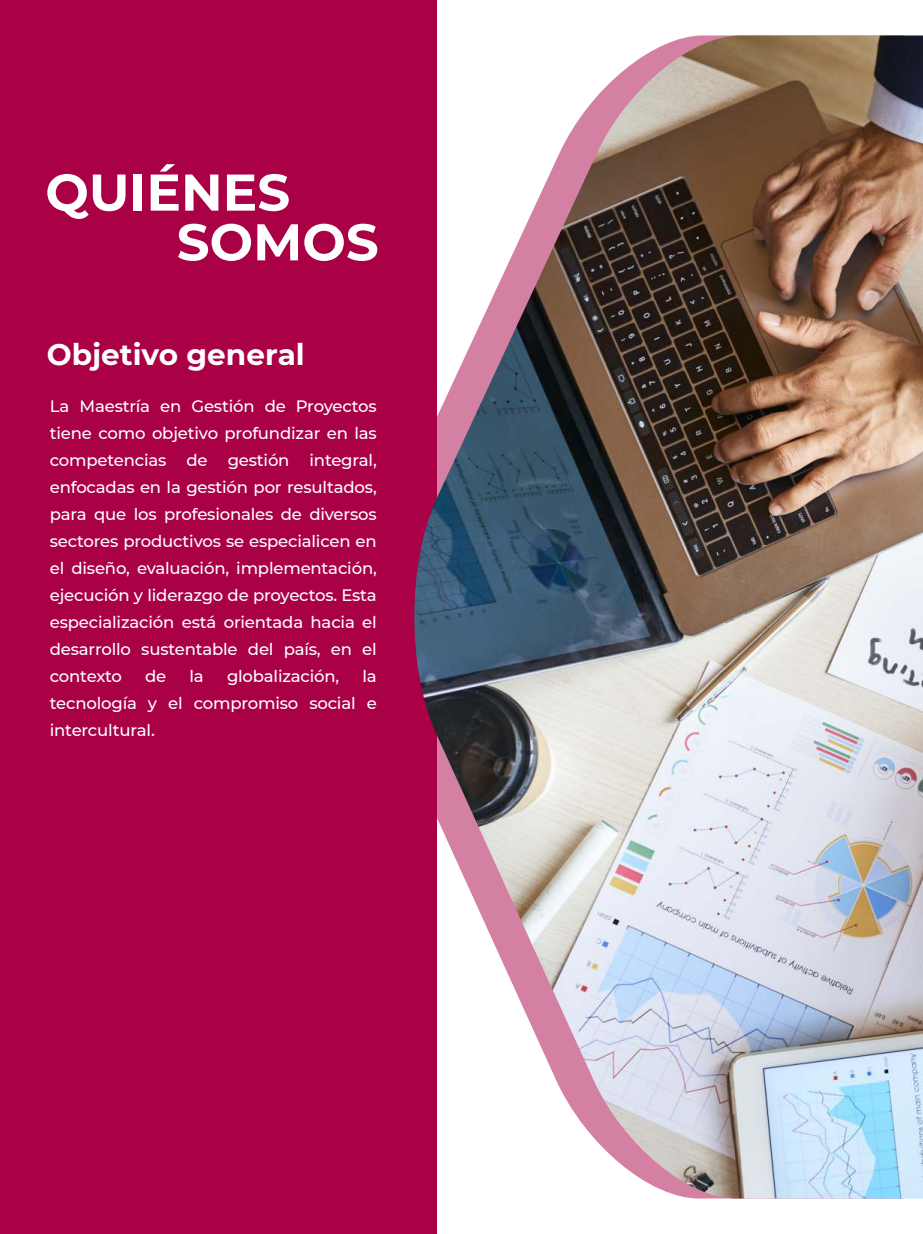
<style>
.page{position:relative;width:923px;height:1234px;background:#fff}
.page>*{position:absolute;margin:0;border:0;box-sizing:border-box;transform-origin:0 0}
.t1{font:700 51.6px/49.7px "Montserrat";color:#fff}
.t2{font:700 29.55px "Montserrat";color:#fff}
.t3{font:500 16.5px/27px "Montserrat";letter-spacing:-.01em;color:#fff;text-align:justify}
</style>
<div class="page">
<div style="left:0;top:0;width:436px;height:1233px;background:#a90046"></div>
<img style="left:414px;top:35px;width:508px;height:1163px">
<h1 class="t1" style="left:177px;top:168px;width:204px;text-indent:-131px">QUIÉNES<br>SOMOS</h1>
<h2 class="t2" style="left:47px;top:338px;width:259px">Objetivo general</h2>
<p class="t3" style="left:50px;top:393px;width:328px">La Maestría en Gestión de Proyectos tiene como objetivo profundizar en las competencias de gestión integral, enfocadas en la gestión por resultados, para que los profesionales de diversos sectores productivos se especialicen en el diseño, evaluación, implementación, ejecución y liderazgo de proyectos. Esta especialización está orientada hacia el desarrollo sustentable del país, en el contexto</p>
<p class="t3" style="left:145px;top:663px;width:23px">de</p>
<p class="t3" style="left:190px;top:663px;width:16px">la</p>
<p class="t3" style="left:227px;top:663px;width:114px">globalización,</p>
<p class="t3" style="left:50px;top:663px;width:328px;text-indent:313px">la tecnología y el compromiso social e intercultural.</p>
</div>
